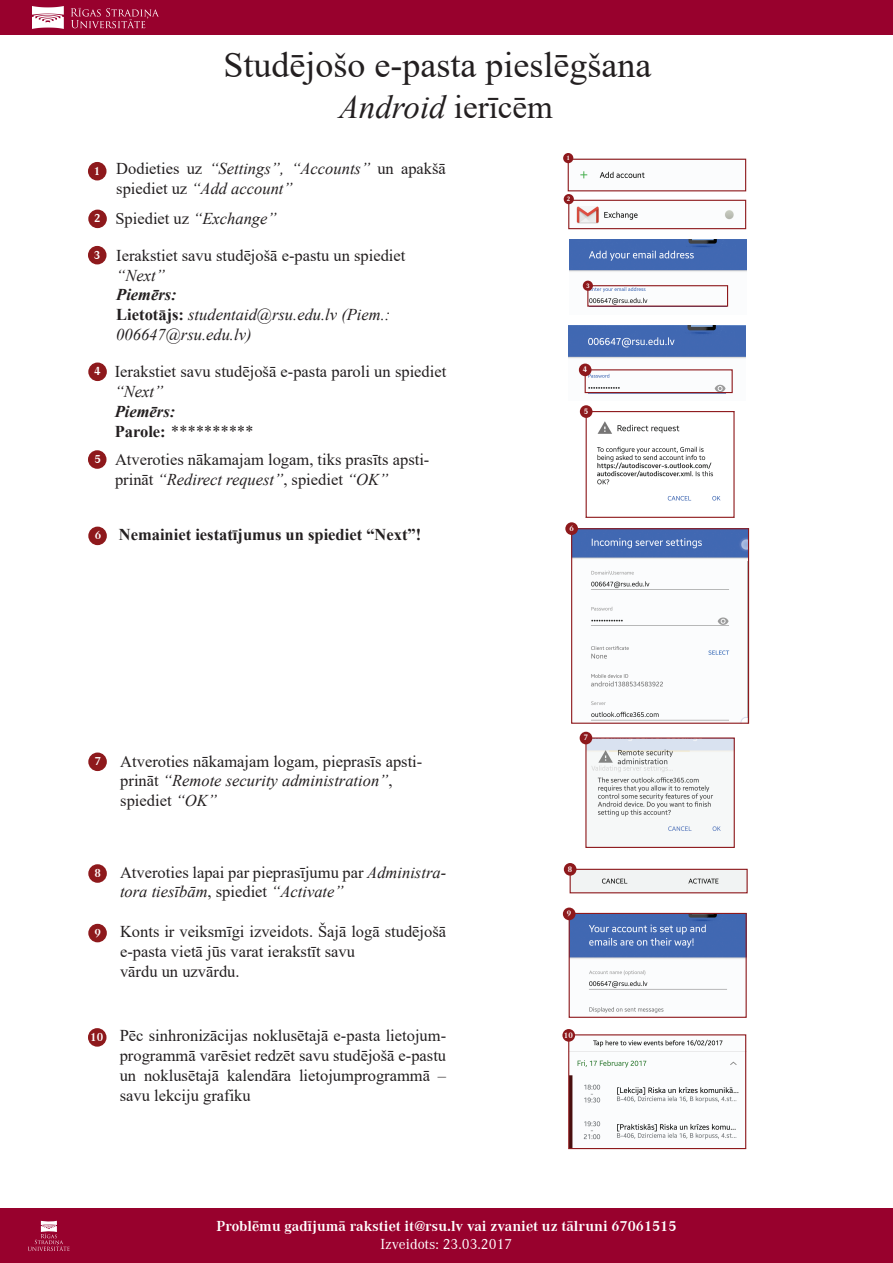
<style>
.page{position:relative;width:893px;height:1263px;background:#fff}
.page>*{position:absolute;margin:0;border:0;box-sizing:border-box;transform-origin:0 0}
.t1{font:36px "Times New Roman";color:#231f20}
.t2{font:italic 33px "Times New Roman";color:#231f20}
.t3{font:16.5px/19.8px "Times New Roman";color:#231f20}
.t4{font:italic 16.5px/19.8px "Times New Roman";color:#231f20}
.t5{font:700 16.5px "Times New Roman";color:#231f20}
.t6{font:700 15px "Corporate A";color:#fff}
.t7{font:15px "Corporate A";color:#fff}
.t8{font:700 8.25px "Corporate A";color:#fff}
.t9{font:700 6.6px "Corporate A";color:#fff}
.s1{font-style:normal}
.s2{font-family:"Corporate A";font-weight:700;font-style:normal;font-size:12.15px;color:#fff}
.s3{font-family:"Corporate A";font-weight:700;font-size:12.15px;color:#fff}
.s4{font-style:italic}
.s5{font-weight:700}
.s6{font-weight:700;font-style:normal}
.s7{font-family:"Corporate A";font-size:12.15px;color:#fff}
</style>
<div class="page">
<div style="left:0;top:1209px;width:893px;height:54px;background:#98012d"></div>
<svg style="left:28px;top:1221px;width:42px;height:30px"></svg>
<div style="left:0;top:0;width:893px;height:35px;background:#98012d"></div>
<img style="left:33px;top:6px;width:125px;height:22px">
<div style="left:88px;top:162px;width:19px;height:18px;background:#8e191c;border-radius:50%"></div>
<div style="left:88px;top:210px;width:19px;height:18px;background:#8e191c;border-radius:50%"></div>
<div style="left:88px;top:246px;width:19px;height:18px;background:#8e191c;border-radius:50%"></div>
<div style="left:88px;top:450px;width:19px;height:19px;background:#8e191c;border-radius:50%"></div>
<div style="left:88px;top:362px;width:19px;height:19px;background:#8e191c;border-radius:50%"></div>
<div style="left:88px;top:527px;width:19px;height:18px;background:#8e191c;border-radius:50%"></div>
<div style="left:88px;top:752px;width:19px;height:19px;background:#8e191c;border-radius:50%"></div>
<div style="left:88px;top:864px;width:19px;height:19px;background:#8e191c;border-radius:50%"></div>
<div style="left:88px;top:924px;width:19px;height:18px;background:#8e191c;border-radius:50%"></div>
<div style="left:88px;top:1028px;width:19px;height:19px;background:#8e191c;border-radius:50%"></div>
<img style="left:570px;top:161px;width:75px;height:18px">
<div style="left:568px;top:159px;width:178px;height:32px;border:1px solid #8e191c"></div>
<div style="left:563px;top:153px;width:10px;height:10px;background:#8e191c;border-radius:50%"></div>
<img style="left:571px;top:203px;width:163px;height:21px">
<div style="left:568px;top:200px;width:178px;height:29px;border:1px solid #8e191c"></div>
<div style="left:564px;top:194px;width:10px;height:10px;background:#8e191c;border-radius:50%"></div>
<img style="left:569px;top:240px;width:177px;height:67px">
<div style="left:587px;top:285px;width:141px;height:22px;border:1px solid #8e191c"></div>
<div style="left:583px;top:281px;width:10px;height:10px;background:#8e191c;border-radius:50%"></div>
<img style="left:568px;top:326px;width:177px;height:68px">
<div style="left:585px;top:369px;width:148px;height:24px;border:1px solid #8e191c"></div>
<div style="left:579px;top:364px;width:12px;height:12px;background:#8e191c;border-radius:50%"></div>
<img style="left:588px;top:413px;width:133px;height:88px">
<div style="left:586px;top:411px;width:149px;height:107px;border:1px solid #8e191c"></div>
<div style="left:580px;top:405px;width:12px;height:13px;background:#8e191c;border-radius:50%"></div>
<img style="left:573px;top:530px;width:174px;height:192px">
<div style="left:571px;top:528px;width:178px;height:196px;border:1px solid #8e191c"></div>
<div style="left:565px;top:522px;width:13px;height:13px;background:#8e191c;border-radius:50%"></div>
<img style="left:587px;top:739px;width:146px;height:93px">
<div style="left:585px;top:737px;width:150px;height:111px;border:1px solid #8e191c"></div>
<div style="left:580px;top:732px;width:12px;height:12px;background:#8e191c;border-radius:50%"></div>
<img style="left:572px;top:871px;width:174px;height:20px">
<div style="left:570px;top:869px;width:178px;height:24px;border:1px solid #8e191c"></div>
<div style="left:564px;top:863px;width:12px;height:13px;background:#8e191c;border-radius:50%"></div>
<img style="left:571px;top:915px;width:174px;height:98px">
<div style="left:569px;top:913px;width:178px;height:105px;border:1px solid #8e191c"></div>
<div style="left:563px;top:907px;width:12px;height:13px;background:#8e191c;border-radius:50%"></div>
<img style="left:570px;top:1038px;width:174px;height:109px">
<div style="left:568px;top:1034px;width:178px;height:115px;border:1px solid #8e191c"></div>
<div style="left:562px;top:1029px;width:13px;height:13px;background:#8e191c;border-radius:50%"></div>
<h1 class="t1" style="left:223px;top:39px;width:429px">Studējošo e-pasta pieslēgšana</h1>
<h2 class="t2" style="left:339px;top:84px;width:216px">Android <span class="s1">ierīcēm</span></h2>
<p class="t4" style="left:116px;top:158px;width:331px;text-indent:-22px"><span class="s2">1</span> <span class="s1">Dodieties uz</span> “Settings”, “Accounts” <span class="s1">un apakšā spiediet uz</span> “Add account”</p>
<p class="t3" style="left:94px;top:208px;width:184px"><span class="s3">2</span> Spiediet uz <span class="s4">“Exchange”</span></p>
<p class="t3" style="left:116px;top:245px;width:291px;text-indent:-22px"><span class="s3">3</span> Ierakstiet savu studējošā e-pastu un spiediet <span class="s4">“Next”</span></p>
<p class="t4" style="left:116px;top:284px;width:276px"><span class="s5">Piemērs:<br></span><span class="s6">Lietotājs:</span> studentaid@rsu.edu.lv (Piem.:<br>006647@rsu.edu.lv)</p>
<p class="t3" style="left:115px;top:361px;width:333px;text-indent:-20px"><span class="s3">4</span> Ierakstiet savu studējošā e-pasta paroli un spiediet <span class="s4">“Next”</span></p>
<p class="t4" style="left:115px;top:401px;width:139px"><span class="s5">Piemērs:<br></span><span class="s6">Parole:</span> **********</p>
<p class="t3" style="left:115px;top:449px;width:316px;text-indent:-21px"><span class="s3">5</span> Atveroties nākamajam logam, tiks prasīts apsti&shy;prināt <span class="s4">“Redirect request”</span>, spiediet <span class="s4">“OK”</span></p>
<p class="t5" style="left:95px;top:522px;width:328px"><span class="s7">6</span> Nemainiet iestatījumus un spiediet “Next”!</p>
<p class="t3" style="left:120px;top:751px;width:303px;text-indent:-26px"><span class="s3">7</span> Atveroties nākamajam logam, pieprasīs apsti&shy;prināt <span class="s4">“Remote security administration”</span>, spiediet <span class="s4">“OK”</span></p>
<p class="t3" style="left:120px;top:861px;width:328px;text-indent:-26px"><span class="s3">8</span> Atveroties lapai par pieprasījumu par <span class="s4">Administra&shy;tora tiesībām</span>, spiediet <span class="s4">“Activate”</span></p>
<p class="t3" style="left:120px;top:921px;width:328px;text-indent:-26px"><span class="s3">9</span> Konts ir veiksmīgi izveidots. Šajā logā studējošā e-pasta vietā jūs varat ierakstīt savu<br>vārdu un uzvārdu.</p>
<p class="t3" style="left:120px;top:1025px;width:328px;text-align:justify;text-indent:-29px"><span class="s3">10</span> Pēc sinhronizācijas noklusētajā e-pasta lietojum&shy;programmā varēsiet redzēt savu studējošā e-pastu un noklusētajā kalendāra lietojumprogrammā – savu lekciju grafiku</p>
<p class="t9" style="left:566px;top:154px;width:5px">1</p>
<p class="t9" style="left:567px;top:195px;width:5px">2</p>
<p class="t9" style="left:586px;top:282px;width:5px">3</p>
<p class="t8" style="left:583px;top:365px;width:6px">4</p>
<p class="t8" style="left:584px;top:407px;width:6px">5</p>
<p class="t8" style="left:569px;top:524px;width:6px">6</p>
<p class="t8" style="left:584px;top:733px;width:6px">7</p>
<p class="t8" style="left:568px;top:864px;width:6px">8</p>
<p class="t8" style="left:567px;top:909px;width:6px">9</p>
<p class="t8" style="left:564px;top:1030px;width:10px">10</p>
<p class="t6" style="left:216px;top:1218px;width:461px">Problēmu gadījumā rakstiet it@rsu.lv vai zvaniet uz tālruni 67061515</p>
<p class="t7" style="left:381px;top:1236px;width:133px">Izveidots: 23.03.2017</p>
</div>
